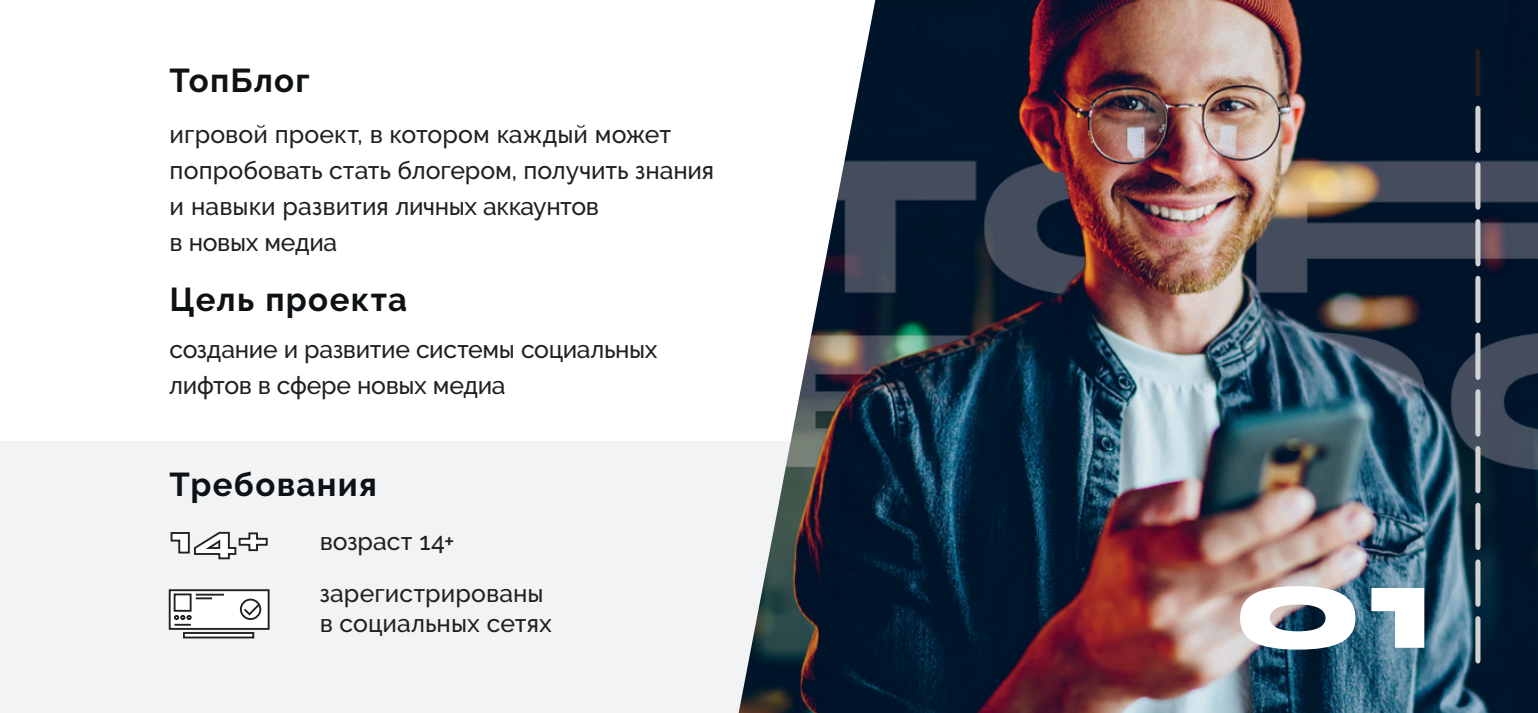
<style>
.page{position:relative;width:1538px;height:713px;background:#fff}
.page>*{position:absolute;margin:0;border:0;box-sizing:border-box;transform-origin:0 0}
.t1{font:121.95px "Syne Extra";color:#fff}
.t2{font:700 33px "Raleway";letter-spacing:.04em;color:#0e1214}
.t3{font:500 24.75px/36px "Raleway";letter-spacing:-.005em;color:#231f20}
</style>
<div class="page">
<div style="left:0;top:441px;width:1253px;height:271px;background:#f2f3f4"></div>
<img style="left:738px;top:0;width:799px;height:712px">
<svg style="left:170px;top:531px;width:98px;height:29px"></svg>
<svg style="left:183px;top:632px;width:71px;height:6px"></svg>
<div style="left:169px;top:589px;width:100px;height:40px;background:#fff;border:2px solid #231f20"></div>
<div style="left:240px;top:598px;width:21px;height:22px;border:2px solid #231f20;border-radius:50%"></div>
<svg style="left:242px;top:601px;width:20px;height:15px"></svg>
<div style="left:174px;top:593px;width:18px;height:18px;background:#fff;border:2px solid #231f20"></div>
<hr style="left:196px;top:593px;width:28px;height:2px;background:#231f20">
<svg style="left:196px;top:597px;width:16px;height:2px"></svg>
<svg style="left:174px;top:615px;width:18px;height:10px"></svg>
<svg style="left:1475px;top:49px;width:5px;height:47px"></svg>
<svg style="left:1475px;top:106px;width:5px;height:47px"></svg>
<svg style="left:1475px;top:162px;width:5px;height:48px"></svg>
<svg style="left:1475px;top:219px;width:5px;height:47px"></svg>
<svg style="left:1475px;top:276px;width:5px;height:47px"></svg>
<svg style="left:1475px;top:332px;width:5px;height:48px"></svg>
<svg style="left:1475px;top:389px;width:5px;height:47px"></svg>
<svg style="left:1475px;top:446px;width:5px;height:47px"></svg>
<svg style="left:1475px;top:502px;width:5px;height:48px"></svg>
<svg style="left:1475px;top:559px;width:5px;height:47px"></svg>
<svg style="left:1475px;top:616px;width:5px;height:47px"></svg>
<h2 class="t2" style="left:170px;top:62px;width:142px">ТопБлог</h2>
<p class="t3" style="left:170px;top:116px;width:546px">игровой проект, в котором каждый может попробовать стать блогером, получить знания и навыки развития личных аккаунтов<br>в новых медиа</p>
<h2 class="t2" style="left:170px;top:281px;width:239px">Цель проекта</h2>
<p class="t3" style="left:170px;top:331px;width:489px">создание и развитие системы социальных лифтов в сфере новых медиа</p>
<h2 class="t2" style="left:170px;top:465px;width:209px">Требования</h2>
<p class="t3" style="left:320px;top:515px;width:225px;line-height:52.5px">возраст 14+ зарегистрированы</p>
<p class="t3" style="left:320px;top:605px;width:234px">в социальных сетях</p>
<h1 class="t1" style="left:1232px;top:532px;width:202px">01</h1>
</div>
